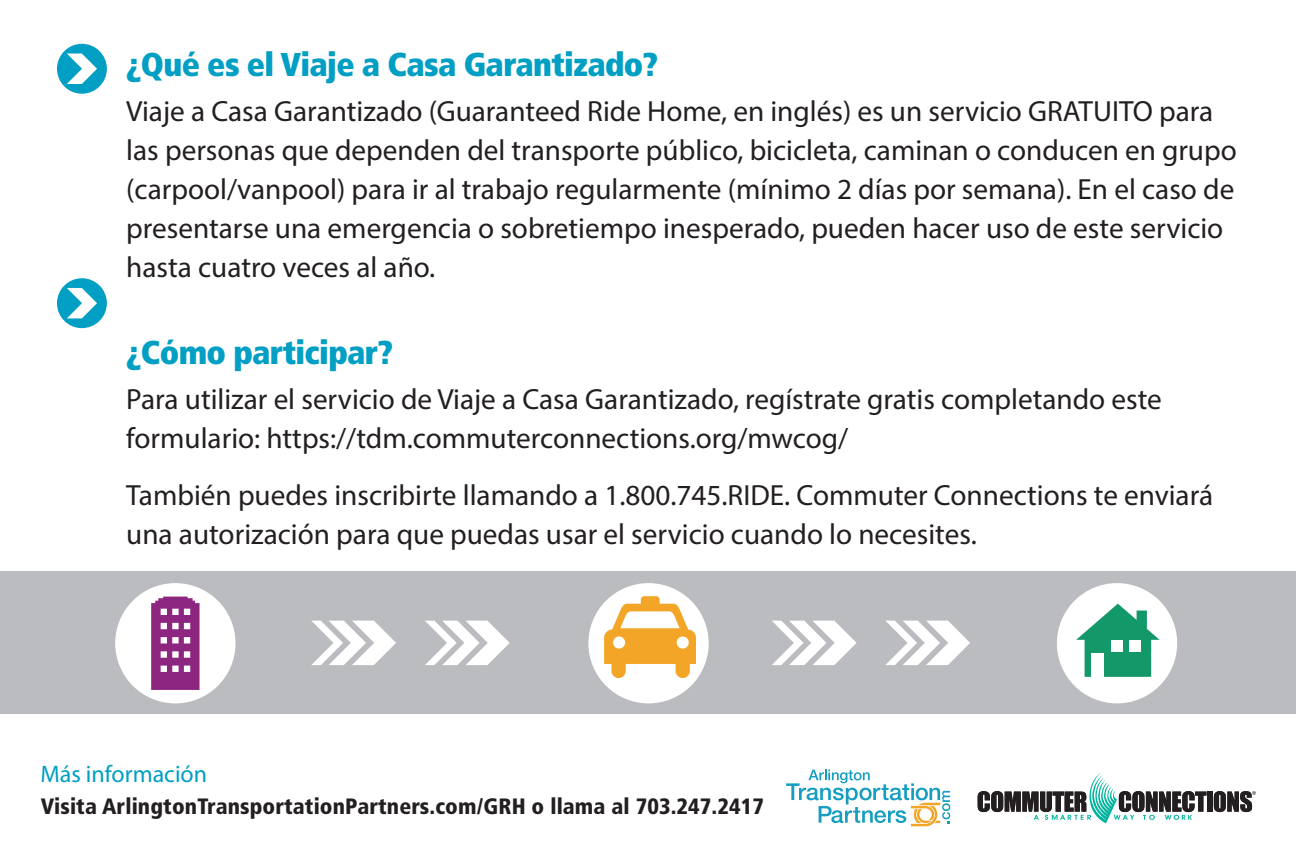
<style>
.page{position:relative;width:1296px;height:864px;background:#fff}
.page>*{position:absolute;margin:0;border:0;box-sizing:border-box;transform-origin:0 0}
.t1{font:900 condensed 33px "Frutiger LT";letter-spacing:-.02em;color:#009fc3}
.t2{font:29.4px/39px "Myriad Pro";color:#231f20}
.t3{font:24px "Myriad Pro";color:#009fc3}
.t4{font:900 condensed 22.2px "Frutiger LT";letter-spacing:.005em;color:#231f20}
</style>
<div class="page">
<svg style="left:786px;top:770px;width:164px;height:56px"></svg>
<div style="left:1207px;top:792px;width:5px;height:20px;background:#231f20"></div>
<svg style="left:978px;top:773px;width:228px;height:50px"></svg>
<svg style="left:1214px;top:791px;width:42px;height:21px"></svg>
<div style="left:0;top:571px;width:1296px;height:143px;background:#bbbcbf"></div>
<div style="left:115px;top:583px;width:121px;height:120px;background:#fff;border-radius:50%"></div>
<svg style="left:425px;top:621px;width:85px;height:44px"></svg>
<svg style="left:311px;top:621px;width:85px;height:44px"></svg>
<svg style="left:885px;top:621px;width:85px;height:44px"></svg>
<svg style="left:772px;top:621px;width:85px;height:44px"></svg>
<div style="left:57px;top:278px;width:50px;height:50px;background:#009fc3;border-radius:50%"></div>
<svg style="left:67px;top:288px;width:30px;height:30px"></svg>
<div style="left:57px;top:44px;width:50px;height:50px;background:#009fc3;border-radius:50%"></div>
<svg style="left:67px;top:54px;width:30px;height:30px"></svg>
<svg style="left:151px;top:597px;width:49px;height:93px;background:#9f4995"></svg>
<div style="left:588px;top:583px;width:121px;height:120px;background:#fff;border-radius:50%"></div>
<div style="left:1057px;top:583px;width:120px;height:120px;background:#fff;border-radius:50%"></div>
<svg style="left:604px;top:596px;width:92px;height:82px"></svg>
<svg style="left:1076px;top:604px;width:84px;height:73px"></svg>
<div style="left:1091px;top:654px;width:13px;height:23px;background:#fff"></div>
<div style="left:1111px;top:640px;width:12px;height:12px;background:#fff"></div>
<div style="left:1129px;top:640px;width:12px;height:12px;background:#fff"></div>
<p class="t1" style="left:126px;top:44px;width:533px">¿Qué es el Viaje a Casa Garantizado?</p>
<p class="t2" style="left:126px;top:91px;width:1112px">Viaje a Casa Garantizado (Guaranteed Ride Home, en inglés) es un servicio GRATUITO para las personas que dependen del transporte público, bicicleta, caminan o conducen en grupo (carpool/vanpool) para ir al trabajo regularmente (mínimo 2 días por semana). En el caso de presentarse una emergencia o sobretiempo inesperado, pueden hacer uso de este servicio hasta cuatro veces al año.</p>
<p class="t1" style="left:126px;top:333px;width:268px">¿Cómo participar?</p>
<p class="t2" style="left:126px;top:380px;width:1037px">Para utilizar el servicio de Viaje a Casa Garantizado, regístrate gratis completando este formulario: https://tdm.commuterconnections.org/mwcog/</p>
<p class="t2" style="left:126px;top:476px;width:1088px">También puedes inscribirte llamando a 1.800.745.RIDE. Commuter Connections te enviará una autorización para que puedas usar el servicio cuando lo necesites.</p>
<p class="t3" style="left:40px;top:759px;width:168px">Más información</p>
<p class="t4" style="left:41px;top:793px;width:725px">Visita ArlingtonTransportationPartners.com/GRH o llama al 703.247.2417</p>
</div>
